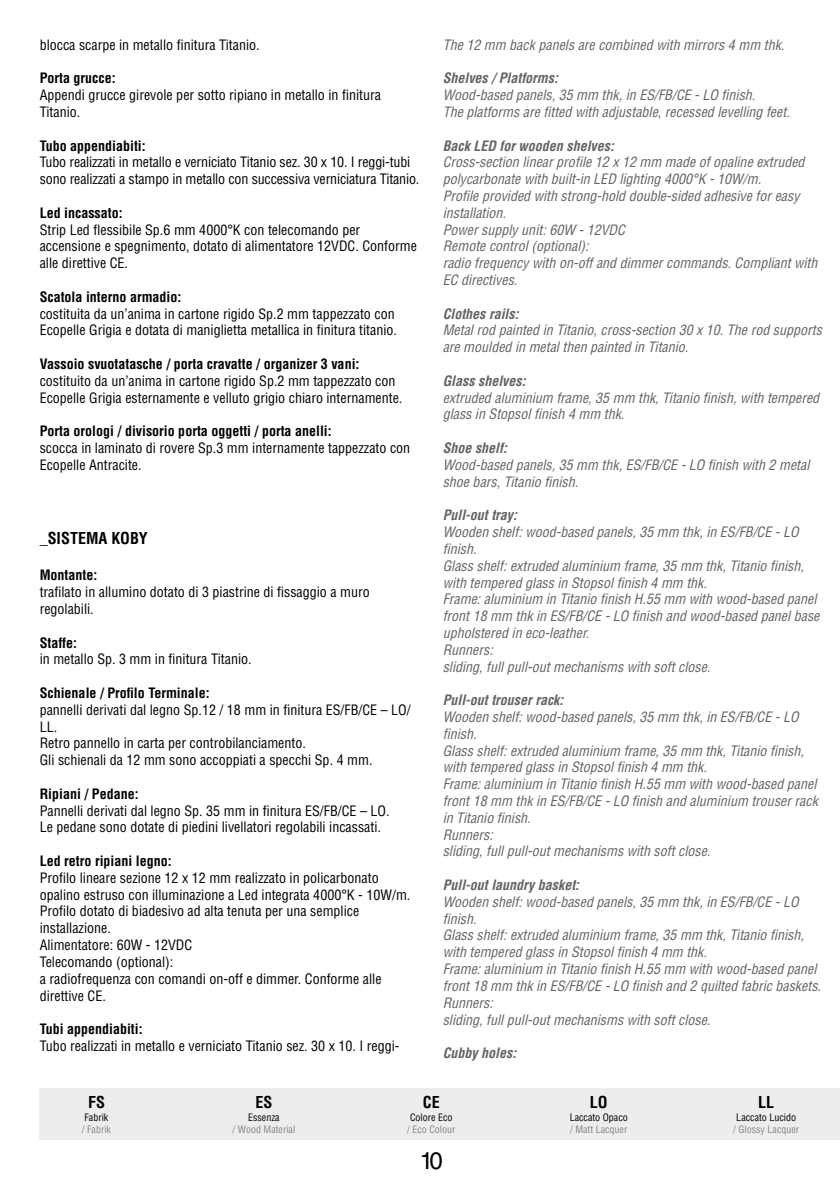
<style>
.page{position:relative;width:840px;height:1191px;background:#fff}
.page>*{position:absolute;margin:0;border:0;box-sizing:border-box;transform-origin:0 0}
.t1{font:24px "Helvetica LT Std";color:#000}
.t2{font:700 condensed 16px "Helvetica LT Std";color:#000}
.t3{font:italic condensed 14px/16.8px "Helvetica LT Std";color:#646363}
.t4{font:condensed 14px/16.8px "Helvetica LT Std";color:#000}
.t5{font:700 condensed 14px "Helvetica LT Std";color:#000}
.t6{font:italic 700 condensed 14px "Helvetica LT Std";color:#646363}
.t7{font:condensed 10px "Helvetica LT Std";color:#878787}
.t8{font:condensed 10px "Helvetica LT Std";color:#000}
</style>
<div class="page">
<div style="left:40px;top:1089px;width:799px;height:51px;background:#ededed"></div>
<p class="t4" style="left:40px;top:36px;width:221px">blocca scarpe in metallo finitura Titanio.</p>
<p class="t5" style="left:40px;top:69px;width:77px">Porta grucce:</p>
<p class="t4" style="left:40px;top:87px;width:342px">Appendi grucce girevole per sotto ripiano in metallo in finitura<br>Titanio.</p>
<p class="t5" style="left:40px;top:137px;width:107px">Tubo appendiabiti:</p>
<p class="t4" style="left:40px;top:154px;width:381px">Tubo realizzati in metallo e verniciato Titanio sez. 30 x 10. I reggi-tubi sono realizzati a stampo in metallo con successiva verniciatura Titanio.</p>
<p class="t5" style="left:40px;top:204px;width:84px">Led incassato:</p>
<p class="t4" style="left:40px;top:221px;width:378px">Strip Led flessibile Sp.6 mm 4000°K con telecomando per accensione e spegnimento, dotato di alimentatore 12VDC. Conforme alle direttive CE.</p>
<p class="t5" style="left:40px;top:288px;width:143px">Scatola interno armadio:</p>
<p class="t4" style="left:40px;top:305px;width:358px">costituita da un’anima in cartone rigido Sp.2 mm tappezzato con<br>Ecopelle Grigia e dotata di maniglietta metallica in finitura titanio.</p>
<p class="t5" style="left:40px;top:355px;width:321px">Vassoio svuotatasche / porta cravatte / organizer 3 vani:</p>
<p class="t4" style="left:40px;top:372px;width:364px">costituito da un’anima in cartone rigido Sp.2 mm tappezzato con<br>Ecopelle Grigia esternamente e velluto grigio chiaro internamente.</p>
<p class="t5" style="left:40px;top:422px;width:293px">Porta orologi / divisorio porta oggetti / porta anelli:</p>
<p class="t4" style="left:40px;top:439px;width:372px">scocca in laminato di rovere Sp.3 mm internamente tappezzato con<br>Ecopelle Antracite.</p>
<p class="t2" style="left:40px;top:528px;width:110px">_SISTEMA KOBY</p>
<p class="t5" style="left:40px;top:566px;width:59px">Montante:</p>
<p class="t4" style="left:40px;top:583px;width:331px">trafilato in allumino dotato di 3 piastrine di fissaggio a muro regolabili.</p>
<p class="t5" style="left:40px;top:633px;width:39px">Staffe:</p>
<p class="t4" style="left:40px;top:651px;width:213px">in metallo Sp. 3 mm in finitura Titanio.</p>
<p class="t5" style="left:40px;top:684px;width:171px">Schienale / Profilo Terminale:</p>
<p class="t4" style="left:40px;top:701px;width:372px">pannelli derivati dal legno Sp.12 / 18 mm in finitura ES/FB/CE – LO/ LL.<br>Retro pannello in carta per controbilanciamento.<br>Gli schienali da 12 mm sono accoppiati a specchi Sp. 4 mm.</p>
<p class="t5" style="left:40px;top:785px;width:100px">Ripiani / Pedane:</p>
<p class="t4" style="left:40px;top:802px;width:351px">Pannelli derivati dal legno Sp. 35 mm in finitura ES/FB/CE – LO.<br>Le pedane sono dotate di piedini livellatori regolabili incassati.</p>
<p class="t5" style="left:40px;top:852px;width:133px">Led retro ripiani legno:</p>
<p class="t4" style="left:40px;top:869px;width:372px">Profilo lineare sezione 12 x 12 mm realizzato in policarbonato opalino estruso con illuminazione a Led integrata 4000°K - 10W/m.<br>Profilo dotato di biadesivo ad alta tenuta per una semplice installazione.<br>Alimentatore: 60W - 12VDC<br>Telecomando (optional):<br>a radiofrequenza con comandi on-off e dimmer. Conforme alle direttive CE.</p>
<p class="t5" style="left:40px;top:1020px;width:104px">Tubi appendiabiti:</p>
<p class="t4" style="left:40px;top:1037px;width:361px">Tubo realizzati in metallo e verniciato Titanio sez. 30 x 10. I reggi-</p>
<p class="t3" style="left:442px;top:36px;width:343px">The 12 mm back panels are combined with mirrors 4 mm thk.</p>
<p class="t6" style="left:442px;top:69px;width:117px">Shelves / Platforms:</p>
<p class="t3" style="left:442px;top:87px;width:348px">Wood-based panels, 35 mm thk, in ES/FB/CE - LO finish.<br>The platforms are fitted with adjustable, recessed levelling feet.</p>
<p class="t6" style="left:442px;top:137px;width:173px">Back LED for wooden shelves:</p>
<p class="t3" style="left:442px;top:154px;width:376px">Cross-section linear profile 12 x 12 mm made of opaline extruded polycarbonate with built-in LED lighting 4000°K - 10W/m.<br>Profile provided with strong-hold double-sided adhesive for easy installation.<br>Power supply unit: 60W - 12VDC<br>Remote control (optional):<br>radio frequency with on-off and dimmer commands. Compliant with EC directives.</p>
<p class="t6" style="left:442px;top:305px;width:77px">Clothes rails:</p>
<p class="t3" style="left:442px;top:322px;width:380px">Metal rod painted in Titanio, cross-section 30 x 10. The rod supports are moulded in metal then painted in Titanio.</p>
<p class="t6" style="left:442px;top:372px;width:84px">Glass shelves:</p>
<p class="t3" style="left:442px;top:389px;width:378px">extruded aluminium frame, 35 mm thk, Titanio finish, with tempered glass in Stopsol finish 4 mm thk.</p>
<p class="t6" style="left:442px;top:439px;width:66px">Shoe shelf:</p>
<p class="t3" style="left:442px;top:456px;width:368px">Wood-based panels, 35 mm thk, ES/FB/CE - LO finish with 2 metal shoe bars, Titanio finish.</p>
<p class="t6" style="left:442px;top:506px;width:76px">Pull-out tray:</p>
<p class="t3" style="left:442px;top:524px;width:378px">Wooden shelf: wood-based panels, 35 mm thk, in ES/FB/CE - LO finish.<br>Glass shelf: extruded aluminium frame, 35 mm thk, Titanio finish, with tempered glass in Stopsol finish 4 mm thk.<br>Frame: aluminium in Titanio finish H.55 mm with wood-based panel front 18 mm thk in ES/FB/CE - LO finish and wood-based panel base upholstered in eco-leather.<br>Runners:<br>sliding, full pull-out mechanisms with soft close.</p>
<p class="t6" style="left:442px;top:691px;width:122px">Pull-out trouser rack:</p>
<p class="t3" style="left:442px;top:708px;width:376px">Wooden shelf: wood-based panels, 35 mm thk, in ES/FB/CE - LO finish.<br>Glass shelf: extruded aluminium frame, 35 mm thk, Titanio finish, with tempered glass in Stopsol finish 4 mm thk.<br>Frame: aluminium in Titanio finish H.55 mm with wood-based panel front 18 mm thk in ES/FB/CE - LO finish and aluminium trouser rack in Titanio finish.<br>Runners:<br>sliding, full pull-out mechanisms with soft close.</p>
<p class="t6" style="left:442px;top:876px;width:138px">Pull-out laundry basket:</p>
<p class="t3" style="left:442px;top:893px;width:379px">Wooden shelf: wood-based panels, 35 mm thk, in ES/FB/CE - LO finish.<br>Glass shelf: extruded aluminium frame, 35 mm thk, Titanio finish, with tempered glass in Stopsol finish 4 mm thk.<br>Frame: aluminium in Titanio finish H.55 mm with wood-based panel front 18 mm thk in ES/FB/CE - LO finish and 2 quilted fabric baskets.<br>Runners:<br>sliding, full pull-out mechanisms with soft close.</p>
<p class="t6" style="left:442px;top:1044px;width:75px">Cubby holes:</p>
<p class="t2" style="left:88px;top:1092px;width:18px">FS</p>
<p class="t8" style="left:84px;top:1110px;width:25px">Fabrik</p>
<p class="t7" style="left:82px;top:1122px;width:31px">/ Fabrik</p>
<p class="t2" style="left:255px;top:1092px;width:18px">ES</p>
<p class="t8" style="left:248px;top:1110px;width:33px">Essenza</p>
<p class="t7" style="left:232px;top:1122px;width:64px">/ Wood Material</p>
<p class="t2" style="left:422px;top:1092px;width:18px">CE</p>
<p class="t8" style="left:410px;top:1110px;width:44px">Colore Eco</p>
<p class="t7" style="left:407px;top:1122px;width:50px">/ Eco Colour</p>
<h1 class="t1" style="left:420px;top:1146px;width:24px">10</h1>
<p class="t2" style="left:589px;top:1092px;width:19px">LO</p>
<p class="t8" style="left:569px;top:1110px;width:60px">Laccato Opaco</p>
<p class="t7" style="left:570px;top:1122px;width:59px">/ Matt Lacquer</p>
<p class="t2" style="left:757px;top:1092px;width:17px">LL</p>
<p class="t8" style="left:736px;top:1110px;width:61px">Laccato Lucido</p>
<p class="t7" style="left:732px;top:1122px;width:68px">/ Glossy Lacquer</p>
</div>
